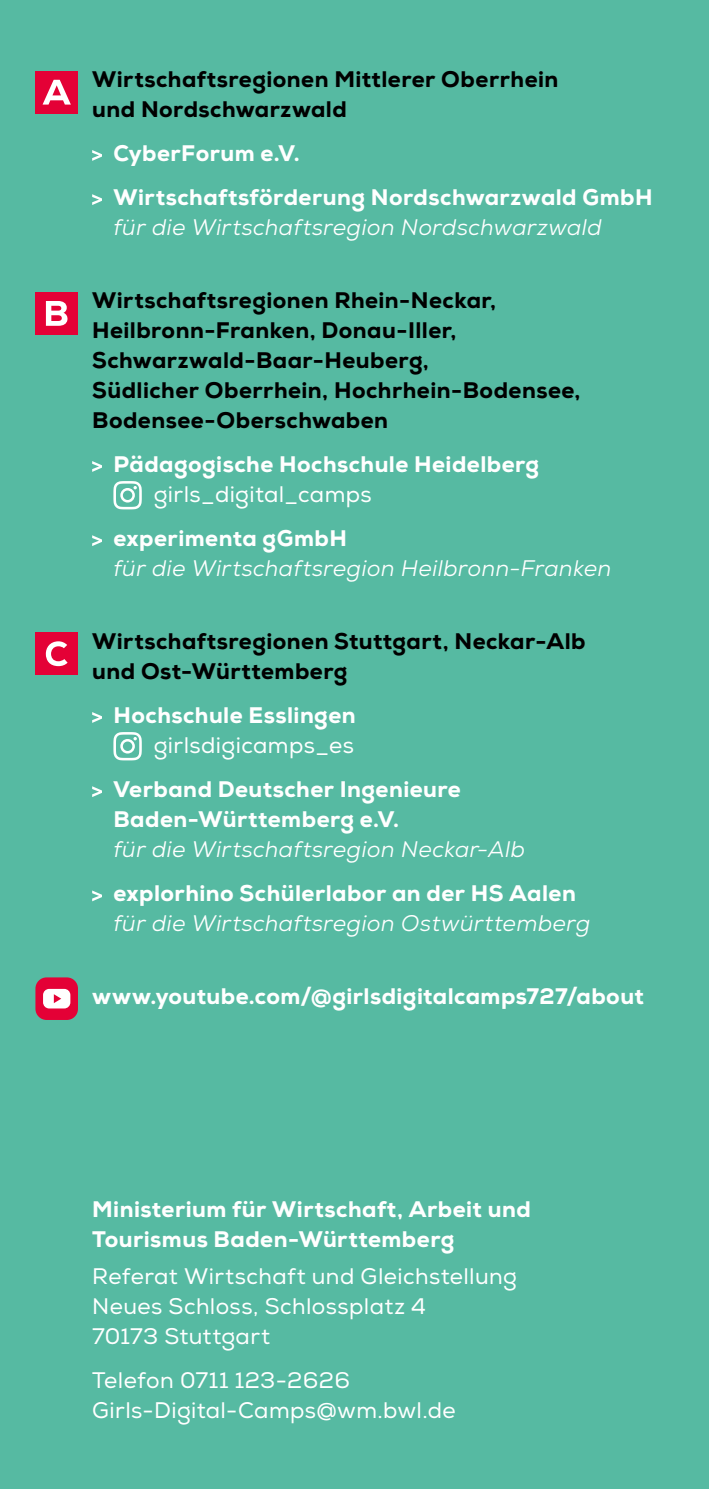
<style>
.page{position:relative;width:709px;height:1489px;background:#fff}
.page>*{position:absolute;margin:0;border:0;box-sizing:border-box;transform-origin:0 0}
.Text_9p_Heavy{font:800 22.5px/30px "Nexa";letter-spacing:.02em;color:#000}
.Text_9p_Heavy_weiß_Bullet{font:800 22.5px/30px "Nexa";letter-spacing:.02em;color:#fff}
.Text_9p_Heavy_weiß_Bullet-2{font:italic 22.5px/30px "Nexa";letter-spacing:.02em;color:#fff}
.Text_9p_Bold_weiß{font:22.5px/30px "Nexa";letter-spacing:.015em;color:#fff}
.Text_9p_Heavy_weiß{font:800 22.5px/30px "Nexa";letter-spacing:.02em;color:#fff}
.s1{font-weight:400;font-style:italic}
.s2{font-weight:400}
.s3{font-weight:800;font-style:normal}
</style>
<div class="page">
<div style="left:0;top:0;width:709px;height:1488px;background:#56baa2"></div>
<div style="left:35px;top:977px;width:43px;height:42px;background:#e40136;border-radius:11px"></div>
<div style="left:43px;top:988px;width:27px;height:20px;background:#fff;border-radius:6px"></div>
<svg style="left:54px;top:994px;width:7px;height:9px"></svg>
<svg style="left:92px;top:150px;width:10px;height:11px"></svg>
<svg style="left:92px;top:194px;width:10px;height:11px"></svg>
<svg style="left:92px;top:461px;width:10px;height:11px"></svg>
<svg style="left:113px;top:481px;width:29px;height:28px"></svg>
<svg style="left:92px;top:535px;width:10px;height:11px"></svg>
<svg style="left:92px;top:712px;width:10px;height:11px"></svg>
<svg style="left:113px;top:732px;width:29px;height:28px"></svg>
<svg style="left:92px;top:786px;width:10px;height:11px"></svg>
<svg style="left:92px;top:890px;width:10px;height:11px"></svg>
<div style="left:35px;top:71px;width:43px;height:42px;background:#e40136"></div>
<svg style="left:43px;top:80px;width:28px;height:25px"></svg>
<div style="left:35px;top:292px;width:43px;height:42px;background:#e40136"></div>
<svg style="left:46px;top:301px;width:22px;height:25px"></svg>
<div style="left:35px;top:632px;width:43px;height:43px;background:#e40136"></div>
<svg style="left:46px;top:641px;width:22px;height:25px"></svg>
<p class="Text_9p_Heavy" style="left:92px;top:64px;width:467px">Wirtschaftsregionen Mittlerer Oberrhein und Nordschwarzwald</p>
<p class="Text_9p_Heavy_weiß_Bullet" style="left:113px;top:138px;width:188px">CyberForum e.V.</p>
<p class="Text_9p_Heavy_weiß_Bullet" style="left:113px;top:182px;width:541px">Wirtschaftsförderung Nordschwarzwald GmbH <span class="s1">für die Wirtschaftsregion Nordschwarzwald</span></p>
<p class="Text_9p_Heavy" style="left:92px;top:285px;width:490px">Wirtschaftsregionen Rhein-Neckar, Heilbronn-Franken, Donau-Iller, Schwarzwald-Baar-Heuberg,<br>Südlicher Oberrhein, Hochrhein-Bodensee, Bodensee-Oberschwaben</p>
<p class="Text_9p_Heavy_weiß_Bullet" style="left:154px;top:449px;width:387px;text-indent:-40px">Pädagogische Hochschule Heidelberg <span class="s2">girls_digital_camps</span></p>
<p class="Text_9p_Heavy_weiß_Bullet-2" style="left:113px;top:523px;width:499px"><span class="s3">experimenta gGmbH<br></span>für die Wirtschaftsregion Heilbronn-Franken</p>
<p class="Text_9p_Heavy" style="left:92px;top:626px;width:495px">Wirtschaftsregionen Stuttgart, Neckar-Alb und Ost-Württemberg</p>
<p class="Text_9p_Heavy_weiß_Bullet" style="left:113px;top:700px;width:244px;text-align:right">Hochschule Esslingen <span class="s2">girlsdigicamps_es</span></p>
<p class="Text_9p_Heavy_weiß_Bullet" style="left:113px;top:774px;width:413px">Verband Deutscher Ingenieure<br>Baden-Württemberg e.V.<br><span class="s1">für die Wirtschaftsregion Neckar-Alb</span></p>
<p class="Text_9p_Heavy_weiß_Bullet-2" style="left:113px;top:878px;width:478px"><span class="s3">explorhino Schülerlabor an der HS Aalen </span>für die Wirtschaftsregion Ostwürttemberg</p>
<p class="Text_9p_Heavy_weiß" style="left:92px;top:981px;width:553px">www.youtube.com/@girlsdigitalcamps727/about</p>
<p class="Text_9p_Heavy_weiß" style="left:92px;top:1193px;width:440px">Ministerium für Wirtschaft, Arbeit und<br>Tourismus Baden-Württemberg</p>
<p class="Text_9p_Bold_weiß" style="left:92px;top:1261px;width:426px">Referat Wirtschaft und Gleichstellung<br>Neues Schloss, Schlossplatz 4<br>70173 Stuttgart</p>
<p class="Text_9p_Bold_weiß" style="left:92px;top:1365px;width:365px">Telefon 0711 123-2626<br>Girls-Digital-Camps@wm.bwl.de</p>
</div>
